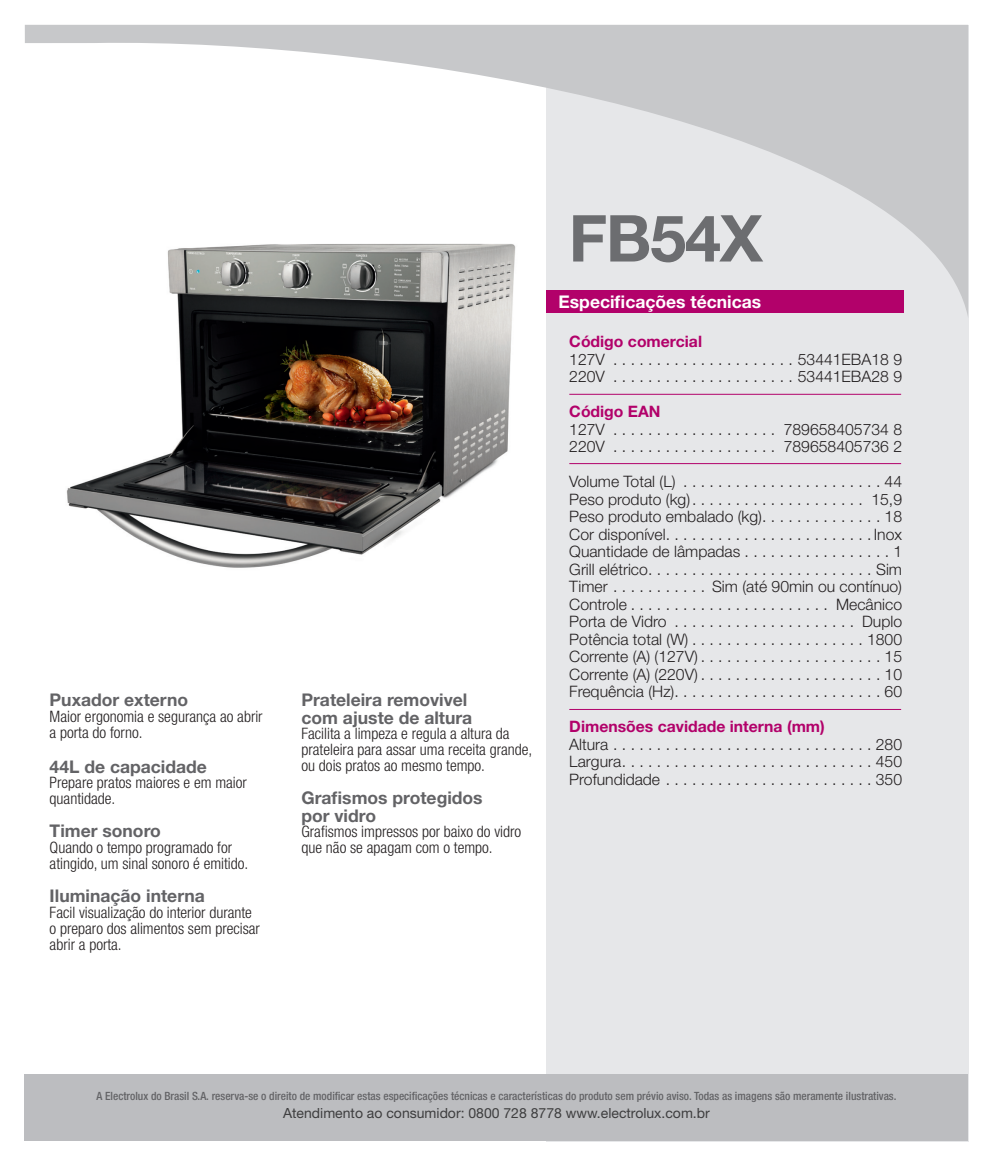
<style>
.page{position:relative;width:993px;height:1166px;background:#fff}
.page>*{position:absolute;margin:0;border:0;box-sizing:border-box;transform-origin:0 0}
.t1{font:700 64.75px "Helvetica Neue";letter-spacing:-.02em;color:#6c6d70}
.t2{font:700 17.5px/17.5px "Helvetica Neue";color:#636366}
.t3{font:700 17.5px "Helvetica Neue";color:#fff}
.t4{font:300 15.75px/17.5px "Helvetica Neue LT Std";color:#231f20}
.t5{font:300 condensed 15.75px/15.8px "Helvetica Neue";color:#231f20}
.t6{font:700 15.75px "Helvetica Neue";color:#b2016a}
.t7{font:14px "Helvetica Neue";color:#3e3e3f}
.t8{font:500 condensed 11.38px "Helvetica Neue";color:#636366}
</style>
<div class="page">
<div style="left:546px;top:25px;width:421px;height:1116px;background:#e6e7e9"></div>
<svg style="left:25px;top:25px;width:942px;height:288px"></svg>
<div style="left:25px;top:1074px;width:942px;height:67px;background:#bcbdc0"></div>
<div style="left:546px;top:290px;width:357px;height:23px;background:#b2016a"></div>
<hr style="left:569px;top:394px;width:331px;height:1px;background:#b2016a">
<hr style="left:569px;top:463px;width:331px;height:1px;background:#b2016a">
<hr style="left:569px;top:709px;width:331px;height:1px;background:#b2016a">
<img style="left:42px;top:231px;width:479px;height:337px">
<p class="t2" style="left:50px;top:691px;width:140px">Puxador externo</p>
<p class="t5" style="left:50px;top:708px;width:214px">Maior ergonomia e segurança ao abrir a porta do forno.</p>
<p class="t2" style="left:50px;top:757px;width:159px">44L de capacidade</p>
<p class="t5" style="left:50px;top:775px;width:199px">Prepare pratos maiores e em maior quantidade.</p>
<p class="t2" style="left:50px;top:822px;width:113px">Timer sonoro</p>
<p class="t5" style="left:50px;top:839px;width:200px">Quando o tempo programado for atingido, um sinal sonoro é emitido.</p>
<p class="t2" style="left:50px;top:887px;width:157px">Iluminação interna</p>
<p class="t5" style="left:50px;top:904px;width:212px">Facil visualização do interior durante o preparo dos alimentos sem precisar abrir a porta.</p>
<p class="t2" style="left:301px;top:691px;width:172px">Prateleira removivel com ajuste de altura</p>
<p class="t5" style="left:301px;top:726px;width:232px">Facilita a limpeza e regula a altura da prateleira para assar uma receita grande, ou dois pratos ao mesmo tempo.</p>
<p class="t2" style="left:301px;top:789px;width:183px">Grafismos protegidos por vidro</p>
<p class="t5" style="left:301px;top:824px;width:221px">Grafismos impressos por baixo do vidro que não se apagam com o tempo.</p>
<h1 class="t1" style="left:568px;top:198px;width:195px">FB54X</h1>
<p class="t3" style="left:558px;top:290px;width:204px">Especificações técnicas</p>
<p class="t6" style="left:569px;top:332px;width:134px">Código comercial</p>
<p class="t4" style="left:569px;top:350px;width:334px">127V . . . . . . . . . . . . . . . . . . . . . 53441EBA18 9<br>220V . . . . . . . . . . . . . . . . . . . . . 53441EBA28 9</p>
<p class="t6" style="left:569px;top:402px;width:93px">Código EAN</p>
<p class="t4" style="left:569px;top:420px;width:334px">127V . . . . . . . . . . . . . . . . . . . 789658405734 8<br>220V . . . . . . . . . . . . . . . . . . . 789658405736 2</p>
<p class="t4" style="left:569px;top:472px;width:334px;text-align:justify">Volume Total (L) . . . . . . . . . . . . . . . . . . . . . . 44<br>Peso produto (kg) . . . . . . . . . . . . . . . . . . . . 15,9<br>Peso produto embalado (kg) . . . . . . . . . . . . . 18<br>Cor disponível . . . . . . . . . . . . . . . . . . . . . . . Inox Quantidade de lâmpadas . . . . . . . . . . . . . . . . 1<br>Grill elétrico . . . . . . . . . . . . . . . . . . . . . . . . . . Sim Timer . . . . . . . . . . . Sim (até 90min ou contínuo)<br>Controle . . . . . . . . . . . . . . . . . . . . . . . Mecânico Porta de Vidro . . . . . . . . . . . . . . . . . . . . . Duplo Potência total (W) . . . . . . . . . . . . . . . . . . . 1800<br>Corrente (A) (127V) . . . . . . . . . . . . . . . . . . . . 15<br>Corrente (A) (220V) . . . . . . . . . . . . . . . . . . . . 10<br>Frequência (Hz) . . . . . . . . . . . . . . . . . . . . . . . 60</p>
<p class="t6" style="left:569px;top:717px;width:257px">Dimensões cavidade interna (mm)</p>
<p class="t4" style="left:569px;top:735px;width:334px;text-align:justify">Altura . . . . . . . . . . . . . . . . . . . . . . . . . . . . . 280<br>Largura . . . . . . . . . . . . . . . . . . . . . . . . . . . . 450<br>Profundidade . . . . . . . . . . . . . . . . . . . . . . . 350</p>
<p class="t8" style="left:96px;top:1089px;width:801px">A Electrolux do Brasil S.A. reserva-se o direito de modificar estas especificações técnicas e características do produto sem prévio aviso. Todas as imagens são meramente ilustrativas.</p>
<p class="t7" style="left:283px;top:1105px;width:428px">Atendimento ao consumidor: 0800 728 8778 www.electrolux.com.br</p>
</div>
